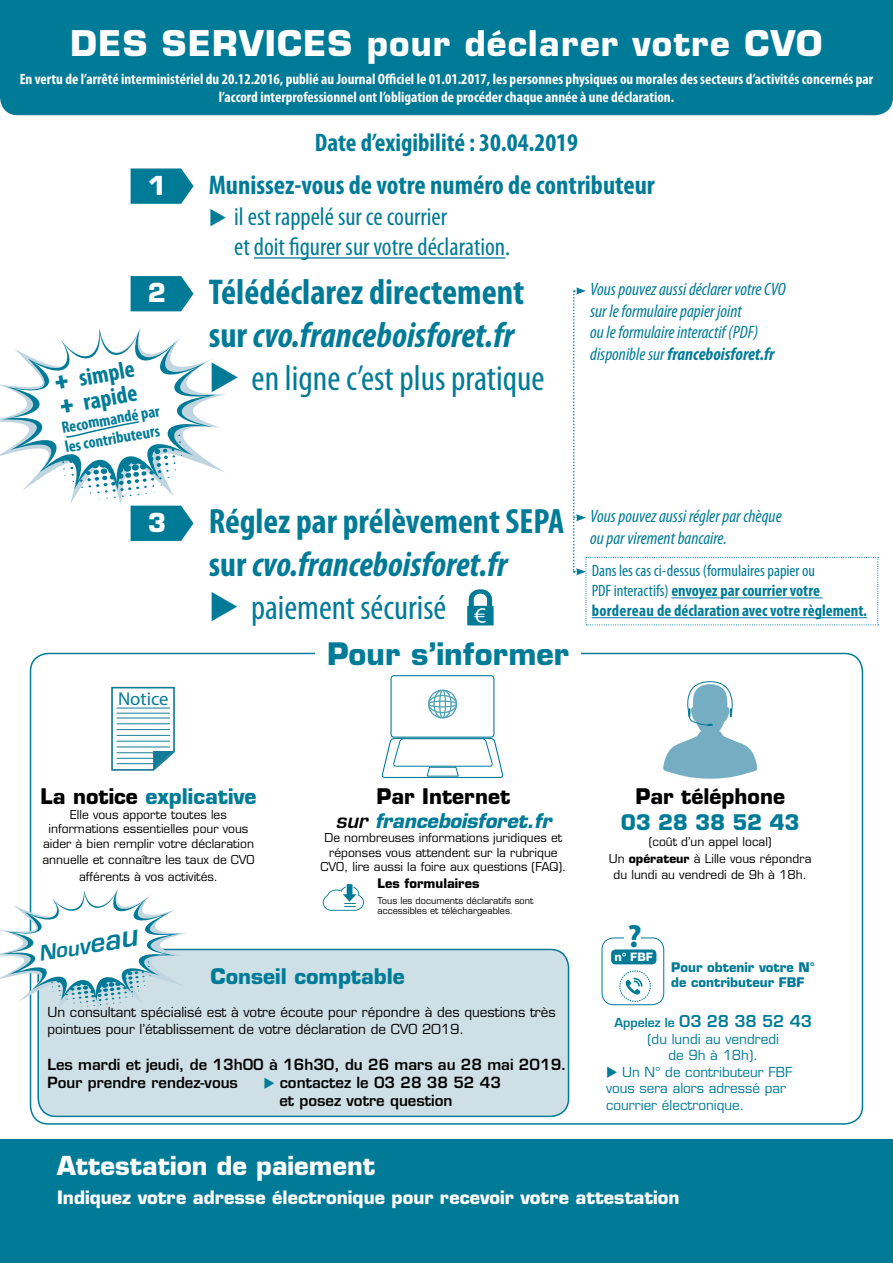
<style>
.page{position:relative;width:893px;height:1263px;background:#fff}
.page>*{position:absolute;margin:0;border:0;box-sizing:border-box;transform-origin:0 0}
.t1{font:700 condensed 36px/43.2px "Myriad Pro";color:#007b97}
.t2{font:condensed 36px "Myriad Pro";color:#007b97}
.t3{font:700 condensed 35.25px/42.3px "Myriad Pro";color:#007b97}
.t4{font:condensed 35.25px "Myriad Pro";color:#007b97}
.t5{font:700 34.5px "Eurostile";letter-spacing:.03em;color:#fff}
.t6{font:700 32.25px "Myriad Pro";color:#007b97}
.t7{font:700 30.15px "Eurostile";color:#007b97}
.t8{font:700 condensed 27px "Myriad Pro";color:#007b97}
.t9{font:condensed 25.5px/30.6px "Myriad Pro";color:#007b97}
.t10{font:700 condensed 25.5px "Myriad Pro";color:#007b97}
.t11{font:700 25.5px "Eurostile";color:#fff}
.t12{font:700 condensed 24.15px/24.3px "Myriad Pro";color:#007b97}
.t13{font:700 21px "Eurostile";color:#007b97}
.t14{font:700 21px "Eurostile";color:#000}
.t15{font:italic 600 20.25px "Eurostile";color:#007b97}
.t16{font:italic 700 19.8px "Eurostile";letter-spacing:-.01em;color:#007b97}
.t17{font:18.6px "Myriad Pro";color:#007b97}
.t18{font:italic condensed 18px/21.6px "Myriad Pro";color:#007b97}
.t19{font:700 18px "Eurostile";color:#fff}
.t20{font:700 condensed 16.5px/19.8px "Myriad Pro";color:#007b97}
.t21{font:700 condensed 16.35px/19.5px "Myriad Pro";color:#007b97}
.t22{font:600 15.9px "Eurostile";letter-spacing:-.01em;color:#007b97}
.t23{font:700 condensed 15px/18px "Myriad Pro";color:#fff;text-align:center}
.t24{font:600 15px/18px "Eurostile";color:#000}
.t25{font:13.5px/16.2px "Eurostile";color:#000}
.t26{font:13.5px/16.5px "Eurostile";color:#007b97;text-align:center}
.t27{font:700 12.9px/15.3px "Eurostile";color:#007b97}
.t28{font:700 12.75px "Eurostile";color:#000}
.t29{font:12.15px "Myriad Pro";color:#fff;scale:1.08 1}
.t30{font:12px/14.4px "Eurostile";color:#000;text-align:center}
.t31{font:800 11.7px "Helvetica Neue";color:#fff}
.t32{font:9.15px/10.1px "Eurostile";color:#000}
.s1{font-style:italic}
.s2{font-weight:700}
.s3{font-weight:400}
.s4{color:#000}
.s5{font-size:22.2px}
.s6{font-size:25.95px}
.s7{font-size:27.75px}
.s8{font-size:29.55px}
.s9{font-weight:600;color:#000}
.s10{color:#007b97}
.s11{font-size:12.3px}
</style>
<div class="page">
<div style="left:38px;top:949px;width:530px;height:167px;background:#cedfe6;border-radius:18px"></div>
<div style="left:37px;top:949px;width:532px;height:168px;border:2px solid #007b97;border-radius:18px"></div>
<div style="left:0;top:1139px;width:893px;height:124px;background:#007b97"></div>
<div style="left:0;top:0;width:893px;height:115px;background:#007b97"></div>
<svg style="left:131px;top:168px;width:63px;height:36px;background:#1f8ba3"></svg>
<svg style="left:131px;top:276px;width:63px;height:35px;background:#1b89a2"></svg>
<hr style="left:254px;top:257px;width:251px;height:2px;background:#007b97">
<div style="left:390px;top:675px;width:104px;height:63px;border:1px solid #007b97;border-radius:3px"></div>
<svg style="left:381px;top:737px;width:122px;height:41px"></svg>
<svg style="left:428px;top:689px;width:29px;height:29px"></svg>
<svg style="left:323px;top:884px;width:41px;height:27px"></svg>
<svg style="left:663px;top:681px;width:94px;height:98px"></svg>
<svg style="left:573px;top:287px;width:306px;height:338px"></svg>
<svg style="left:111px;top:686px;width:64px;height:85px"></svg>
<hr style="left:671px;top:597px;width:152px;height:1px;background:#007b97">
<hr style="left:592px;top:617px;width:275px;height:1px;background:#007b97">
<div style="left:602px;top:938px;width:62px;height:67px;border:1px solid #007b97;border-radius:12px"></div>
<svg style="left:619px;top:970px;width:32px;height:32px"></svg>
<div style="left:611px;top:949px;width:45px;height:15px;background:#007b97;border-radius:5px"></div>
<div style="left:624px;top:927px;width:17px;height:20px;background:#fff"></div>
<svg style="left:467px;top:589px;width:27px;height:36px"></svg>
<svg style="left:0;top:885px;width:189px;height:126px"></svg>
<svg style="left:0;top:327px;width:226px;height:214px"></svg>
<h3 class="t5" style="left:71px;top:22px;width:753px">DES SERVICES pour déclarer votre CVO</h3>
<p class="t23" style="left:20px;top:70px;width:855px">En vertu de l’arrêté interministériel du 20.12.2016, publié au Journal Officiel le 01.01.2017, les personnes physiques ou morales des secteurs d’activités concernés par l’accord interprofessionnel ont l’obligation de procéder chaque année à une déclaration.</p>
<h3 class="t11" style="left:148px;top:169px;width:20px">1</h3>
<h3 class="t11" style="left:148px;top:277px;width:20px">2</h3>
<h3 class="t12" style="left:77px;top:366px;width:58px;rotate:-10deg">simple rapide</h3>
<h3 class="t21" style="left:60px;top:418px;width:101px;rotate:-10deg">Recommandé par les contributeurs</h3>
<h3 class="t11" style="left:148px;top:506px;width:20px">3</h3>
<p class="t29" style="left:145px;top:517px;width:8px">€</p>
<h3 class="t17" style="left:118px;top:687px;width:52px">Notice</h3>
<h3 class="t10" style="left:315px;top:127px;width:265px">Date d’exigibilité : 30.04.2019</h3>
<h3 class="t8" style="left:209px;top:168px;width:448px">Munissez-vous de votre numéro de contributeur</h3>
<h3 class="t9" style="left:234px;top:201px;width:278px;text-indent:-26px">◆ il est rappelé sur ce courrier<br>et doit figurer sur votre déclaration.</h3>
<h1 class="t1" style="left:209px;top:270px;width:317px">Télédéclarez directement sur <span class="s1">cvo.franceboisforet.fr</span></h1>
<h1 class="t2" style="left:209px;top:357px;width:337px">◆ en ligne c’est plus pratique</h1>
<h3 class="t18" style="left:590px;top:278px;width:197px">Vous pouvez aussi déclarer votre CVO sur le formulaire papier joint<br>ou le formulaire interactif (PDF) disponible sur <span class="s2">franceboisforet.fr</span></h3>
<h2 class="t3" style="left:209px;top:500px;width:357px">Réglez par prélèvement SEPA sur <span class="s1">cvo.franceboisforet.fr</span></h2>
<h2 class="t4" style="left:209px;top:586px;width:239px">◆ paiement sécurisé</h2>
<p class="t29" style="left:255px;top:521px;width:8px">€</p>
<h3 class="t7" style="left:327px;top:635px;width:243px">Pour s’informer</h3>
<h3 class="t18" style="left:590px;top:505px;width:193px">Vous pouvez aussi régler par chèque ou par virement bancaire.</h3>
<h3 class="t20" style="left:592px;top:561px;width:277px"><span class="s3">Dans les cas ci-dessus (formulaires papier ou<br>PDF interactifs)</span> envoyez par courrier votre bordereau de déclaration avec votre règlement.</h3>
<h3 class="t13" style="left:40px;top:784px;width:218px"><span class="s4">La notice</span> explicative</h3>
<p class="t30" style="left:43px;top:807px;width:212px">Elle vous apporte toutes les informations essentielles pour vous aider à bien remplir votre déclaration</p>
<p class="t30" style="left:42px;top:851px;width:214px;line-height:16.5px">annuelle et connaître les taux de CVO afférents à vos activités.</p>
<h3 class="t15" style="left:37px;top:941px;width:102px;rotate:-9deg">Nou<span class="s5">v</span><span class="s6">e</span><span class="s7">a</span><span class="s8">u</span></h3>
<h3 class="t14" style="left:376px;top:784px;width:135px">Par Internet</h3>
<h3 class="t16" style="left:336px;top:808px;width:217px"><span class="s9">sur</span> franceboisforet.fr</h3>
<p class="t30" style="left:320px;top:831px;width:247px">De nombreuses informations juridiques et réponses vous attendent sur la rubrique<br>CVO, lire aussi la foire aux questions (FAQ).</p>
<p class="t28" style="left:377px;top:876px;width:104px">Les formulaires</p>
<p class="t32" style="left:377px;top:895px;width:157px">Tous les documents déclaratifs sont accessibles et téléchargeables.</p>
<h3 class="t13" style="left:210px;top:963px;width:196px">Conseil comptable</h3>
<p class="t25" style="left:48px;top:1004px;width:510px">Un consultant spécialisé est à votre écoute pour répondre à des questions très pointues pour l’établissement de votre déclaration de CVO 2019.</p>
<p class="t24" style="left:48px;top:1055px;width:520px">Les mardi et jeudi, de 13h00 à 16h30, du 26 mars au 28 mai 2019.<br>Pour prendre rendez-vous</p>
<p class="t24" style="left:279px;top:1073px;width:223px;text-indent:-16px"><span class="s10">◆</span> contactez le 03 28 38 52 43 et posez votre question</p>
<h3 class="t14" style="left:635px;top:784px;width:151px">Par téléphone</h3>
<h3 class="t13" style="left:621px;top:809px;width:180px">03 28 38 52 43</h3>
<p class="t30" style="left:609px;top:833px;width:204px;line-height:16.5px">(coût d’un appel local)<br>Un <span class="s2">opérateur</span> à Lille vous répondra du lundi au vendredi de 9h à 18h.</p>
<h3 class="t6" style="left:628px;top:915px;width:16px">?</h3>
<p class="t31" style="left:614px;top:950px;width:40px">n° FBF</p>
<p class="t27" style="left:671px;top:959px;width:145px">Pour obtenir votre N° de contributeur FBF</p>
<h3 class="t22" style="left:614px;top:1011px;width:199px"><span class="s11">Appelez le</span> 03 28 38 52 43</h3>
<p class="t26" style="left:647px;top:1030px;width:133px">(du lundi au vendredi de 9h à 18h).</p>
<p class="t26" style="left:606px;top:1063px;width:188px;text-align:left">◆ Un N° de contributeur FBF vous sera alors adressé par courrier électronique.</p>
<h3 class="t11" style="left:57px;top:1150px;width:320px">Attestation de paiement</h3>
<h3 class="t19" style="left:57px;top:1186px;width:624px">Indiquez votre adresse électronique pour recevoir votre attestation</h3>
</div>
